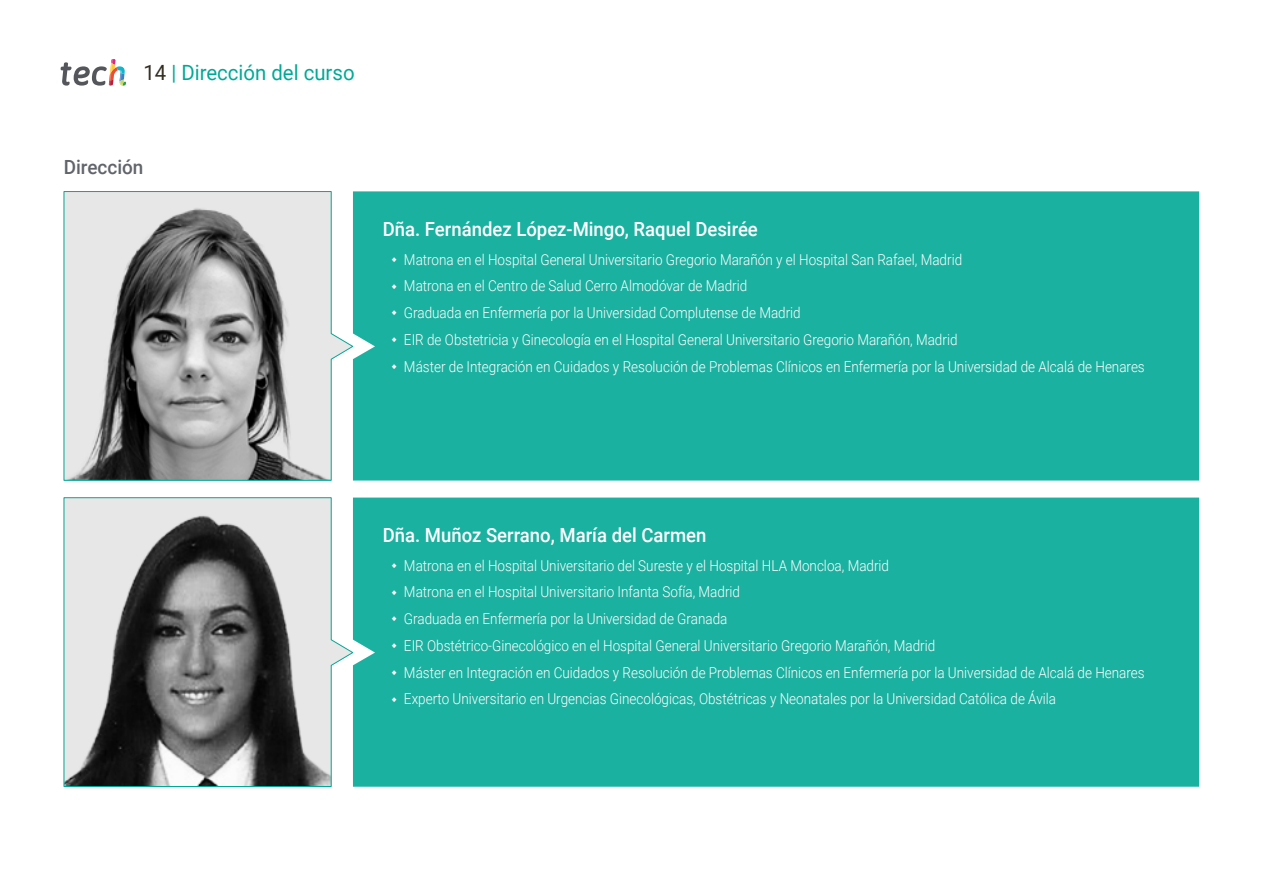
<style>
.page{position:relative;width:1263px;height:893px;background:#fff}
.page>*{position:absolute;margin:0;border:0;box-sizing:border-box;transform-origin:0 0}
.t1{font:21px "Roboto";color:#00a996}
.t2{font:500 19.5px "Roboto";color:#fff;scale:.95 1}
.t3{font:500 19.5px "Roboto";color:#61646a}
.t4{font:300 15px/26.7px "Roboto";color:#fff;scale:.9 1}
.s1{color:#312e20}
</style>
<div class="page">
<div style="left:353px;top:191px;width:846px;height:290px;background:#1ab1a0"></div>
<div style="left:353px;top:498px;width:846px;height:289px;background:#1ab1a0"></div>
<svg style="left:64px;top:191px;width:289px;height:290px;background:#acaeae"></svg>
<svg style="left:64px;top:497px;width:289px;height:290px;background:#949696"></svg>
<svg style="left:61px;top:59px;width:65px;height:27px"></svg>
<svg style="left:392px;top:563px;width:5px;height:5px"></svg>
<svg style="left:392px;top:590px;width:5px;height:5px"></svg>
<svg style="left:392px;top:617px;width:5px;height:5px"></svg>
<svg style="left:392px;top:643px;width:5px;height:5px"></svg>
<svg style="left:392px;top:670px;width:5px;height:5px"></svg>
<svg style="left:392px;top:697px;width:5px;height:5px"></svg>
<svg style="left:392px;top:257px;width:5px;height:5px"></svg>
<svg style="left:392px;top:284px;width:5px;height:5px"></svg>
<svg style="left:392px;top:310px;width:5px;height:5px"></svg>
<svg style="left:392px;top:337px;width:5px;height:5px"></svg>
<svg style="left:392px;top:364px;width:5px;height:5px"></svg>
<h1 class="t1" style="left:144px;top:57px;width:213px"><span class="s1">14</span> | Dirección del curso</h1>
<h2 class="t3" style="left:64px;top:154px;width:81px">Dirección</h2>
<h2 class="t2" style="left:383px;top:215px;width:396px">Dña. Fernández López-Mingo, Raquel Desirée</h2>
<p class="t4" style="left:404px;top:245px;width:825px">Matrona en el Hospital General Universitario Gregorio Marañón y el Hospital San Rafael, Madrid<br>Matrona en el Centro de Salud Cerro Almodóvar de Madrid<br>Graduada en Enfermería por la Universidad Complutense de Madrid<br>EIR de Obstetricia y Ginecología en el Hospital General Universitario Gregorio Marañón, Madrid<br>Máster de Integración en Cuidados y Resolución de Problemas Clínicos en Enfermería por la Universidad de Alcalá de Henares</p>
<h2 class="t2" style="left:383px;top:521px;width:342px">Dña. Muñoz Serrano, María del Carmen</h2>
<p class="t4" style="left:404px;top:551px;width:824px">Matrona en el Hospital Universitario del Sureste y el Hospital HLA Moncloa, Madrid<br>Matrona en el Hospital Universitario Infanta Sofía, Madrid<br>Graduada en Enfermería por la Universidad de Granada<br>EIR Obstétrico-Ginecológico en el Hospital General Universitario Gregorio Marañón, Madrid<br>Máster en Integración en Cuidados y Resolución de Problemas Clínicos en Enfermería por la Universidad de Alcalá de Henares Experto Universitario en Urgencias Ginecológicas, Obstétricas y Neonatales por la Universidad Católica de Ávila</p>
</div>
